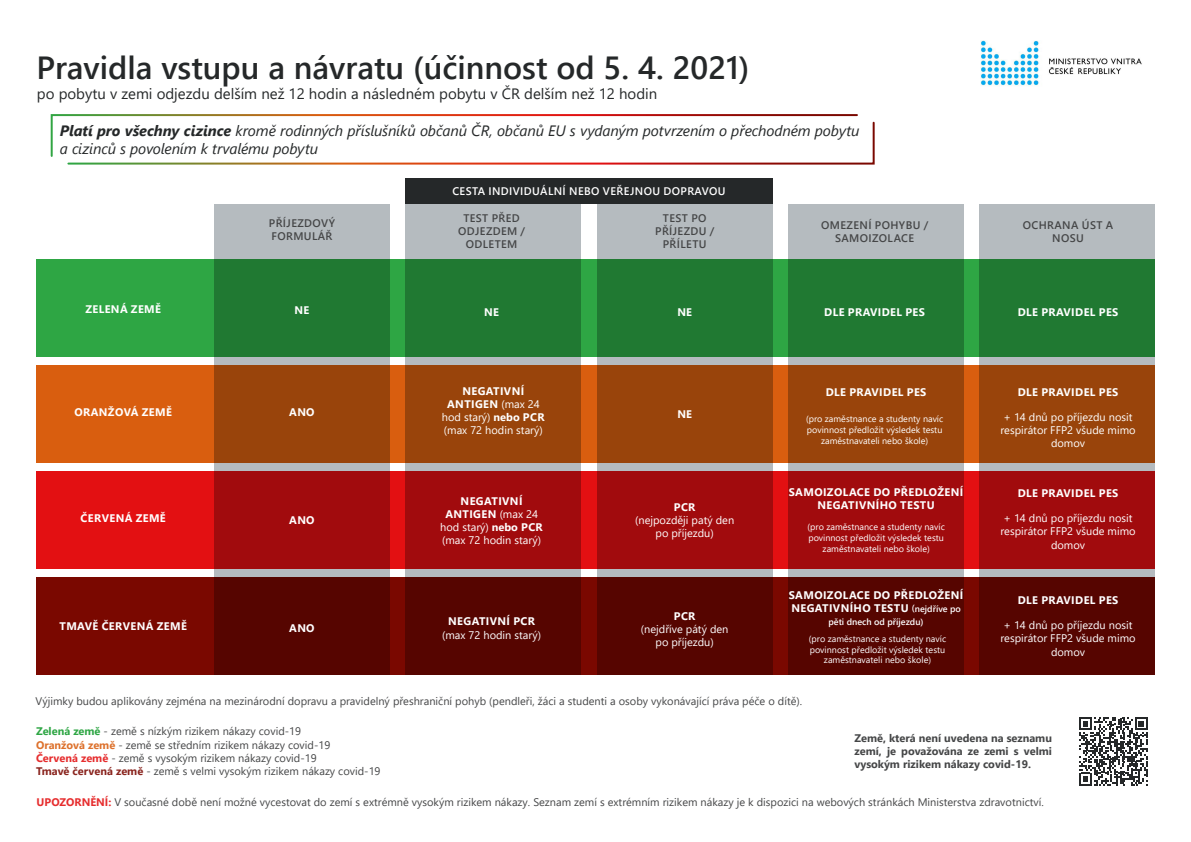
<style>
.page{position:relative;width:1191px;height:842px;background:#fff}
.page>*{position:absolute;margin:0;border:0;box-sizing:border-box;transform-origin:0 0}
.t1{font:600 32px "Segoe UI";color:#252829}
.t2{font:italic 15px/18px "Segoe UI";letter-spacing:-.01em;color:#252829}
.t3{font:15px "Segoe UI";color:#252829}
.t4{font:11px "Segoe UI";color:#454647}
.t5{font:11px/13.2px "Segoe UI";color:#fff;text-align:center}
.t6{font:700 11px/13.2px "Segoe UI";letter-spacing:.035em;color:#fff;text-align:center}
.t7{font:600 11px/13.2px "Segoe UI";letter-spacing:.035em;color:#454647;text-align:center}
.t8{font:700 11px/13.2px "Segoe UI";color:#454647;text-align:justify}
.t9{font:600 11px "Segoe UI";letter-spacing:.035em;color:#fff}
.t10{font:9px/10.8px "Segoe UI";color:#fff;text-align:center}
.t11{font:600 9px "Segoe UI";color:#fff}
.s1{font-weight:700}
.s2{font-weight:600;font-size:9px}
.s3{font-weight:700;color:#2ea644}
.s4{font-weight:700;color:#dd712c}
.s5{font-weight:700;color:#e62d2e}
.s6{font-weight:700;color:#8a251f}
</style>
<div class="page">
<div style="left:36px;top:365px;width:1119px;height:97px;background:#d95e0f"></div>
<div style="left:36px;top:259px;width:1119px;height:97px;background:#2ea644"></div>
<div style="left:36px;top:577px;width:1119px;height:97px;background:#7a0800"></div>
<div style="left:36px;top:471px;width:1119px;height:97px;background:#e31012"></div>
<svg style="left:214px;top:204px;width:176px;height:470px;background:#784a2f"></svg>
<svg style="left:405px;top:204px;width:176px;height:470px;background:#784a2f"></svg>
<div style="left:405px;top:178px;width:367px;height:26px;background:#252829"></div>
<svg style="left:597px;top:204px;width:175px;height:470px;background:#784a2f"></svg>
<svg style="left:788px;top:204px;width:176px;height:470px;background:#784a2f"></svg>
<svg style="left:979px;top:204px;width:176px;height:470px;background:#784a2f"></svg>
<img style="left:980px;top:40px;width:162px;height:46px">
<svg style="left:1079px;top:717px;width:68px;height:68px"></svg>
<svg style="left:50px;top:114px;width:825px;height:51px"></svg>
<p class="t1" style="left:36px;top:37px;width:714px">Pravidla vstupu a návratu (účinnost od 5. 4. 2021)</p>
<p class="t2" style="left:60px;top:119px;width:801px"><span class="s1">Platí pro všechny cizince</span> kromě rodinných příslušníků občanů ČR, občanů EU s vydaným potvrzením o přechodném pobytu a cizinců s povolením k trvalému pobytu</p>
<p class="t3" style="left:37px;top:80px;width:622px">po pobytu v zemi odjezdu delším než 12 hodin a následném pobytu v ČR delším než 12 hodin</p>
<p class="t9" style="left:452px;top:181px;width:275px">CESTA INDIVIDUÁLNÍ NEBO VEŘEJNOU DOPRAVOU</p>
<p class="t7" style="left:269px;top:215px;width:68px;text-align:left">PŘÍJEZDOVÝ<br>FORMULÁŘ</p>
<p class="t7" style="left:458px;top:211px;width:68px">TEST PŘED<br>ODJEZDEM /<br>ODLETEM</p>
<p class="t7" style="left:655px;top:211px;width:61px">TEST PO<br>PŘÍJEZDU /<br>PŘÍLETU</p>
<p class="t7" style="left:821px;top:217px;width:108px">OMEZENÍ POHYBU /<br>SAMOIZOLACE</p>
<p class="t7" style="left:1022px;top:217px;width:92px">OCHRANA ÚST A<br>NOSU</p>
<p class="t6" style="left:85px;top:302px;width:77px">ZELENÁ ZEMĚ</p>
<p class="t6" style="left:295px;top:302px;width:16px">NE</p>
<p class="t6" style="left:484px;top:304px;width:16px">NE</p>
<p class="t6" style="left:677px;top:304px;width:16px">NE</p>
<p class="t6" style="left:1017px;top:304px;width:102px">DLE PRAVIDEL PES</p>
<p class="t6" style="left:824px;top:304px;width:102px">DLE PRAVIDEL PES</p>
<p class="t6" style="left:74px;top:404px;width:99px">ORANŽOVÁ ZEMĚ</p>
<p class="t6" style="left:289px;top:404px;width:27px">ANO</p>
<p class="t5" style="left:442px;top:383px;width:104px"><span class="s1">NEGATIVNÍ<br>ANTIGEN</span> (max 24 hod starý) <span class="s1">nebo PCR </span>(max 72 hodin starý)</p>
<p class="t6" style="left:677px;top:406px;width:16px">NE</p>
<p class="t6" style="left:825px;top:385px;width:102px">DLE PRAVIDEL PES</p>
<p class="t6" style="left:1017px;top:385px;width:102px">DLE PRAVIDEL PES</p>
<p class="t10" style="left:806px;top:413px;width:139px">(pro zaměstnance a studenty navíc povinnost předložit výsledek testu zaměstnavateli nebo škole)</p>
<p class="t5" style="left:1000px;top:409px;width:137px">+ 14 dnů po příjezdu nosit respirátor FFP2 všude mimo domov</p>
<p class="t6" style="left:81px;top:510px;width:87px">ČERVENÁ ZEMĚ</p>
<p class="t6" style="left:289px;top:512px;width:27px">ANO</p>
<p class="t5" style="left:440px;top:493px;width:104px"><span class="s1">NEGATIVNÍ<br>ANTIGEN</span> (max 24 hod starý) <span class="s1">nebo PCR </span>(max 72 hodin starý)</p>
<p class="t6" style="left:674px;top:499px;width:23px">PCR</p>
<p class="t5" style="left:635px;top:512px;width:101px">(nejpozději patý den po příjezdu)</p>
<p class="t6" style="left:788px;top:484px;width:176px">SAMOIZOLACE DO PŘEDLOŽENÍ<br>NEGATIVNÍHO TESTU</p>
<p class="t10" style="left:807px;top:521px;width:139px">(pro zaměstnance a studenty navíc povinnost předložit výsledek testu zaměstnavateli nebo škole)</p>
<p class="t6" style="left:1017px;top:486px;width:102px">DLE PRAVIDEL PES</p>
<p class="t5" style="left:1000px;top:511px;width:137px">+ 14 dnů po příjezdu nosit respirátor FFP2 všude mimo domov</p>
<p class="t6" style="left:59px;top:618px;width:129px">TMAVĚ ČERVENÁ ZEMĚ</p>
<p class="t6" style="left:289px;top:621px;width:27px">ANO</p>
<p class="t5" style="left:442px;top:614px;width:100px"><span class="s1">NEGATIVNÍ PCR </span>(max 72 hodin starý)</p>
<p class="t6" style="left:674px;top:608px;width:23px">PCR</p>
<p class="t5" style="left:641px;top:621px;width:89px">(nejdříve pátý den po příjezdu)</p>
<p class="t6" style="left:788px;top:587px;width:176px;text-align:left">SAMOIZOLACE DO PŘEDLOŽENÍ<br>NEGATIVNÍHO TESTU <span class="s2">(nejdříve po</span></p>
<p class="t11" style="left:828px;top:613px;width:97px">pěti dnech od příjezdu)</p>
<p class="t10" style="left:809px;top:632px;width:139px">(pro zaměstnance a studenty navíc povinnost předložit výsledek testu zaměstnavateli nebo škole)</p>
<p class="t6" style="left:1017px;top:593px;width:102px">DLE PRAVIDEL PES</p>
<p class="t5" style="left:1000px;top:618px;width:137px">+ 14 dnů po příjezdu nosit respirátor FFP2 všude mimo domov</p>
<p class="t4" style="left:36px;top:690px;width:768px">Výjimky budou aplikovány zejména na mezinárodní dopravu a pravidelný přeshraniční pohyb (pendleři, žáci a studenti a osoby vykonávající práva péče o dítě).</p>
<p class="t4" style="left:36px;top:721px;width:267px"><span class="s3">Zelená země</span> - země s nízkým rizikem nákazy covid-19</p>
<p class="t4" style="left:36px;top:734px;width:296px"><span class="s4">Oranžová země</span> - země se středním rizikem nákazy covid-19</p>
<p class="t4" style="left:36px;top:748px;width:282px"><span class="s5">Červená země</span> - země s vysokým rizikem nákazy covid-19</p>
<p class="t4" style="left:36px;top:761px;width:346px"><span class="s6">Tmavě červená země</span> - země s velmi vysokým rizikem nákazy covid-19</p>
<p class="t8" style="left:854px;top:731px;width:199px">Země, která není uvedena na seznamu zemí, je považována ze zemi s velmi vysokým rizikem nákazy covid-19.</p>
<p class="t4" style="left:37px;top:792px;width:1008px"><span class="s5">UPOZORNĚNÍ:</span> V současné době není možné vycestovat do zemí s extrémně vysokým rizikem nákazy. Seznam zemí s extrémním rizikem nákazy je k dispozici na webových stránkách Ministerstva zdravotnictví.</p>
</div>
